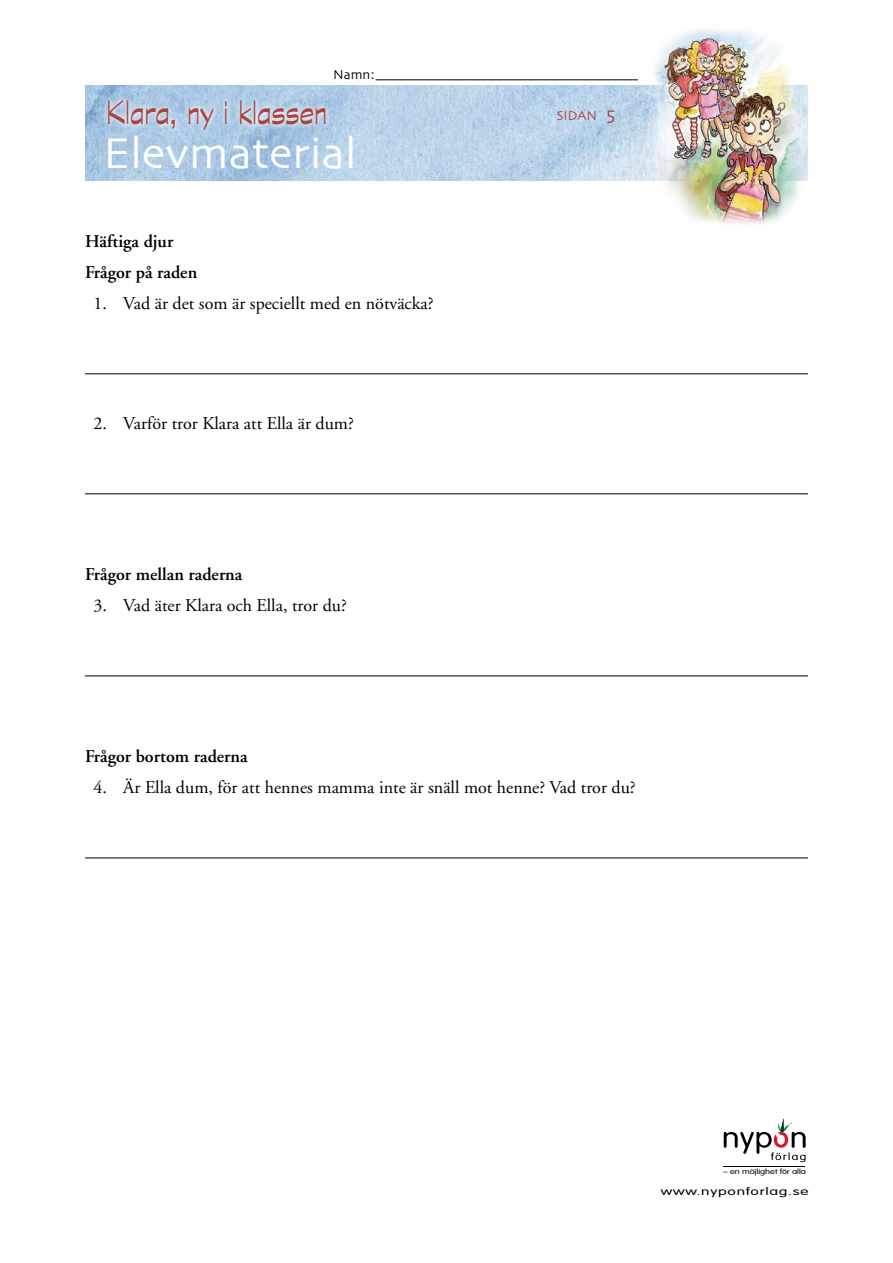
<style>
.page{position:relative;width:893px;height:1263px;background:#fff}
.page>*{position:absolute;margin:0;border:0;box-sizing:border-box;transform-origin:0 0}
.t1{font:45px "Skia";color:#fff}
.t2{font:37.5px "Graphite 374 wt 523 wd";color:#aa4441;scale:.84 1}
.t3{font:18px "Adobe Garamond";color:#000}
.t4{font:600 18px/31px "Adobe Garamond";color:#000}
.t5{font:13.5px "Skia";color:#aa4441}
.t6{font:13.5px "Skia";color:#000}
.t7{font:300 10.5px "VAG Rounded";letter-spacing:.05em;color:#000;scale:1.48 1}
.t8{font:300 7.2px "VAG Rounded";letter-spacing:-.005em;color:#000;scale:1.28 1}
.s1{font-size:19.5px}
</style>
<div class="page">
<img style="left:85px;top:85px;width:551px;height:95px">
<img style="left:636px;top:29px;width:172px;height:195px">
<div style="left:103px;top:95px;width:228px;height:40px;background:#fff;opacity:.75"></div>
<svg style="left:724px;top:1118px;width:82px;height:44px"></svg>
<hr style="left:724px;top:1167px;width:81px;height:1px;background:#000">
<hr style="left:376px;top:79px;width:262px;height:1px;background:#000">
<hr style="left:85px;top:373px;width:723px;height:1px;background:#000">
<hr style="left:85px;top:493px;width:723px;height:1px;background:#000">
<hr style="left:85px;top:675px;width:723px;height:1px;background:#000">
<hr style="left:85px;top:857px;width:723px;height:1px;background:#000">
<p class="t6" style="left:333px;top:67px;width:43px">Namn:</p>
<h2 class="t2" style="left:106px;top:92px;width:264px">Klara, ny i klassen</h2>
<p class="t5" style="left:557px;top:107px;width:60px">SIDAN <span class="s1">5</span></p>
<h1 class="t1" style="left:103px;top:126px;width:255px">Elevmaterial</h1>
<p class="t4" style="left:85px;top:226px;width:114px">Häftiga djur<br>Frågor på raden</p>
<p class="t3" style="left:94px;top:294px;width:342px">1. Vad är det som är speciellt med en nötväcka?</p>
<p class="t3" style="left:94px;top:414px;width:262px">2. Varför tror Klara att Ella är dum?</p>
<p class="t4" style="left:85px;top:559px;width:159px">Frågor mellan raderna</p>
<p class="t3" style="left:94px;top:596px;width:255px">3. Vad äter Klara och Ella, tror du?</p>
<p class="t4" style="left:85px;top:741px;width:164px">Frågor bortom raderna</p>
<p class="t3" style="left:94px;top:778px;width:544px">4. Är Ella dum, för att hennes mamma inte är snäll mot henne? Vad tror du?</p>
<p class="t8" style="left:723px;top:1167px;width:66px">– en möjlighet för alla</p>
<p class="t7" style="left:661px;top:1185px;width:101px">www.nyponforlag.se</p>
</div>
